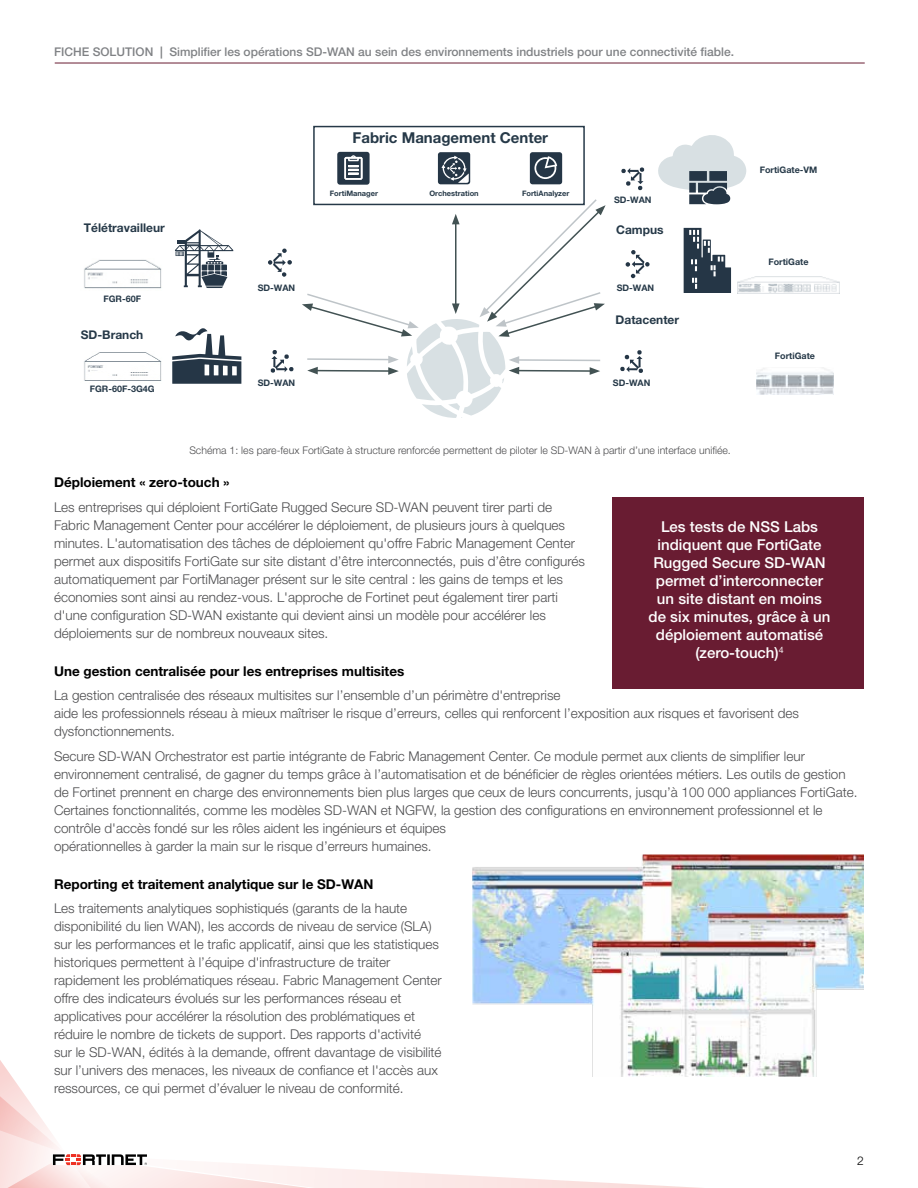
<style>
.page{position:relative;width:918px;height:1188px;background:#fff}
.page>*{position:absolute;margin:0;border:0;box-sizing:border-box;transform-origin:0 0}
.t1{font:500 15px/18px "Helvetica Neue LT Pro";color:#fff;text-align:center}
.t2{font:700 15px "Helvetica Neue LT Pro";color:#263948}
.t3{font:300 13.5px/18px "Helvetica Neue LT Pro";color:#4d4d4f}
.t4{font:700 13.5px "Helvetica Neue LT Pro";color:#000}
.t5{font:500 12px "Helvetica Neue LT Pro";color:#808285}
.t6{font:700 12px "Helvetica Neue LT Pro";color:#263948}
.t7{font:300 12px "Helvetica Neue LT Pro";color:#000}
.t8{font:300 10.5px "Helvetica Neue LT Pro";color:#4d4d4f}
.t9{font:700 9px "Helvetica Neue LT Pro";color:#263948}
.t10{font:700 7.5px "Helvetica Neue LT Pro";color:#263948}
.s1{font-weight:700}
</style>
<div class="page">
<hr style="left:55px;top:63px;width:810px;height:1px;background:#691c32">
<svg style="left:0;top:1060px;width:700px;height:128px"></svg>
<div style="left:612px;top:497px;width:252px;height:191px;background:#691c32"></div>
<img style="left:473px;top:854px;width:391px;height:223px">
<svg style="left:175px;top:229px;width:58px;height:59px"></svg>
<svg style="left:172px;top:328px;width:69px;height:56px"></svg>
<div style="left:313px;top:126px;width:272px;height:79px;border:2px solid #263948"></div>
<div style="left:337px;top:152px;width:33px;height:33px;background:#253646;border-radius:3px"></div>
<svg style="left:344px;top:155px;width:19px;height:25px"></svg>
<div style="left:530px;top:152px;width:32px;height:32px;background:#253646;border-radius:3px"></div>
<svg style="left:534px;top:156px;width:23px;height:23px"></svg>
<div style="left:438px;top:152px;width:32px;height:32px;background:#253646;border-radius:3px"></div>
<svg style="left:442px;top:156px;width:27px;height:27px"></svg>
<svg style="left:268px;top:249px;width:24px;height:28px"></svg>
<svg style="left:621px;top:167px;width:23px;height:23px"></svg>
<svg style="left:626px;top:250px;width:24px;height:28px"></svg>
<svg style="left:270px;top:350px;width:24px;height:23px"></svg>
<svg style="left:620px;top:350px;width:23px;height:23px"></svg>
<img style="left:84px;top:352px;width:78px;height:29px">
<img style="left:84px;top:259px;width:78px;height:30px">
<svg style="left:658px;top:135px;width:88px;height:69px"></svg>
<svg style="left:684px;top:228px;width:47px;height:65px"></svg>
<img style="left:738px;top:277px;width:101px;height:16px">
<img style="left:756px;top:368px;width:78px;height:27px">
<svg style="left:302px;top:198px;width:304px;height:220px"></svg>
<p class="t5" style="left:54px;top:44px;width:682px">FICHE SOLUTION <span class="s1">|</span> Simplifier les opérations SD-WAN au sein des environnements industriels pour une connectivité fiable.</p>
<p class="t2" style="left:353px;top:128px;width:197px">Fabric Management Center</p>
<p class="t10" style="left:330px;top:189px;width:50px">FortiManager</p>
<p class="t10" style="left:429px;top:189px;width:51px">Orchestration</p>
<p class="t10" style="left:522px;top:189px;width:49px">FortiAnalyzer</p>
<p class="t9" style="left:614px;top:194px;width:39px">SD-WAN</p>
<p class="t6" style="left:84px;top:220px;width:83px">Télétravailleur</p>
<p class="t6" style="left:616px;top:223px;width:49px">Campus</p>
<p class="t9" style="left:103px;top:293px;width:39px">FGR-60F</p>
<p class="t6" style="left:81px;top:328px;width:64px">SD-Branch</p>
<p class="t9" style="left:90px;top:383px;width:67px">FGR-60F-3G4G</p>
<p class="t9" style="left:258px;top:282px;width:39px">SD-WAN</p>
<p class="t9" style="left:617px;top:282px;width:39px">SD-WAN</p>
<p class="t6" style="left:616px;top:312px;width:65px">Datacenter</p>
<p class="t9" style="left:258px;top:377px;width:39px">SD-WAN</p>
<p class="t9" style="left:613px;top:377px;width:39px">SD-WAN</p>
<p class="t8" style="left:189px;top:443px;width:543px">Schéma 1: les pare-feux FortiGate à structure renforcée permettent de piloter le SD-WAN à partir d’une interface unifiée.</p>
<p class="t9" style="left:760px;top:164px;width:59px">FortiGate-VM</p>
<p class="t9" style="left:768px;top:256px;width:42px">FortiGate</p>
<p class="t9" style="left:775px;top:350px;width:42px">FortiGate</p>
<p class="t4" style="left:54px;top:474px;width:177px">Déploiement « zero-touch »</p>
<p class="t3" style="left:54px;top:498px;width:533px">Les entreprises qui déploient FortiGate Rugged Secure SD-WAN peuvent tirer parti de Fabric Management Center pour accélérer le déploiement, de plusieurs jours à quelques minutes. L'automatisation des tâches de déploiement qu'offre Fabric Management Center permet aux dispositifs FortiGate sur site distant d’être interconnectés, puis d’être configurés automatiquement par FortiManager présent sur le site central : les gains de temps et les économies sont ainsi au rendez-vous. L'approche de Fortinet peut également tirer parti d'une configuration SD-WAN existante qui devient ainsi un modèle pour accélérer les déploiements sur de nombreux nouveaux sites.</p>
<p class="t4" style="left:54px;top:662px;width:352px">Une gestion centralisée pour les entreprises multisites</p>
<p class="t3" style="left:54px;top:686px;width:747px">La gestion centralisée des réseaux multisites sur l’ensemble d’un périmètre d'entreprise<br>aide les professionnels réseau à mieux maîtriser le risque d’erreurs, celles qui renforcent l’exposition aux risques et favorisent des dysfonctionnements.</p>
<p class="t3" style="left:54px;top:747px;width:805px">Secure SD-WAN Orchestrator est partie intégrante de Fabric Management Center. Ce module permet aux clients de simplifier leur environnement centralisé, de gagner du temps grâce à l’automatisation et de bénéficier de règles orientées métiers. Les outils de gestion de Fortinet prennent en charge des environnements bien plus larges que ceux de leurs concurrents, jusqu’à 100 000 appliances FortiGate.<br>Certaines fonctionnalités, comme les modèles SD-WAN et NGFW, la gestion des configurations en environnement professionnel et le contrôle d'accès fondé sur les rôles aident les ingénieurs et équipes<br>opérationnelles à garder la main sur le risque d’erreurs humaines.</p>
<p class="t4" style="left:54px;top:875px;width:321px">Reporting et traitement analytique sur le SD-WAN</p>
<p class="t3" style="left:54px;top:899px;width:389px">Les traitements analytiques sophistiqués (garants de la haute disponibilité du lien WAN), les accords de niveau de service (SLA) sur les performances et le trafic applicatif, ainsi que les statistiques historiques permettent à l’équipe d'infrastructure de traiter rapidement les problématiques réseau. Fabric Management Center offre des indicateurs évolués sur les performances réseau et applicatives pour accélérer la résolution des problématiques et réduire le nombre de tickets de support. Des rapports d'activité sur le SD-WAN, édités à la demande, offrent davantage de visibilité sur l’univers des menaces, les niveaux de confiance et l'accès aux ressources, ce qui permet d’évaluer le niveau de conformité.</p>
<p class="t1" style="left:649px;top:518px;width:183px">Les tests de NSS Labs indiquent que FortiGate<br>Rugged Secure SD-WAN permet d’interconnecter un site distant en moins de six minutes, grâce à un déploiement automatisé (zero-touch)<sup>4</sup></p>
<p class="t7" style="left:857px;top:1154px;width:8px">2</p>
</div>
